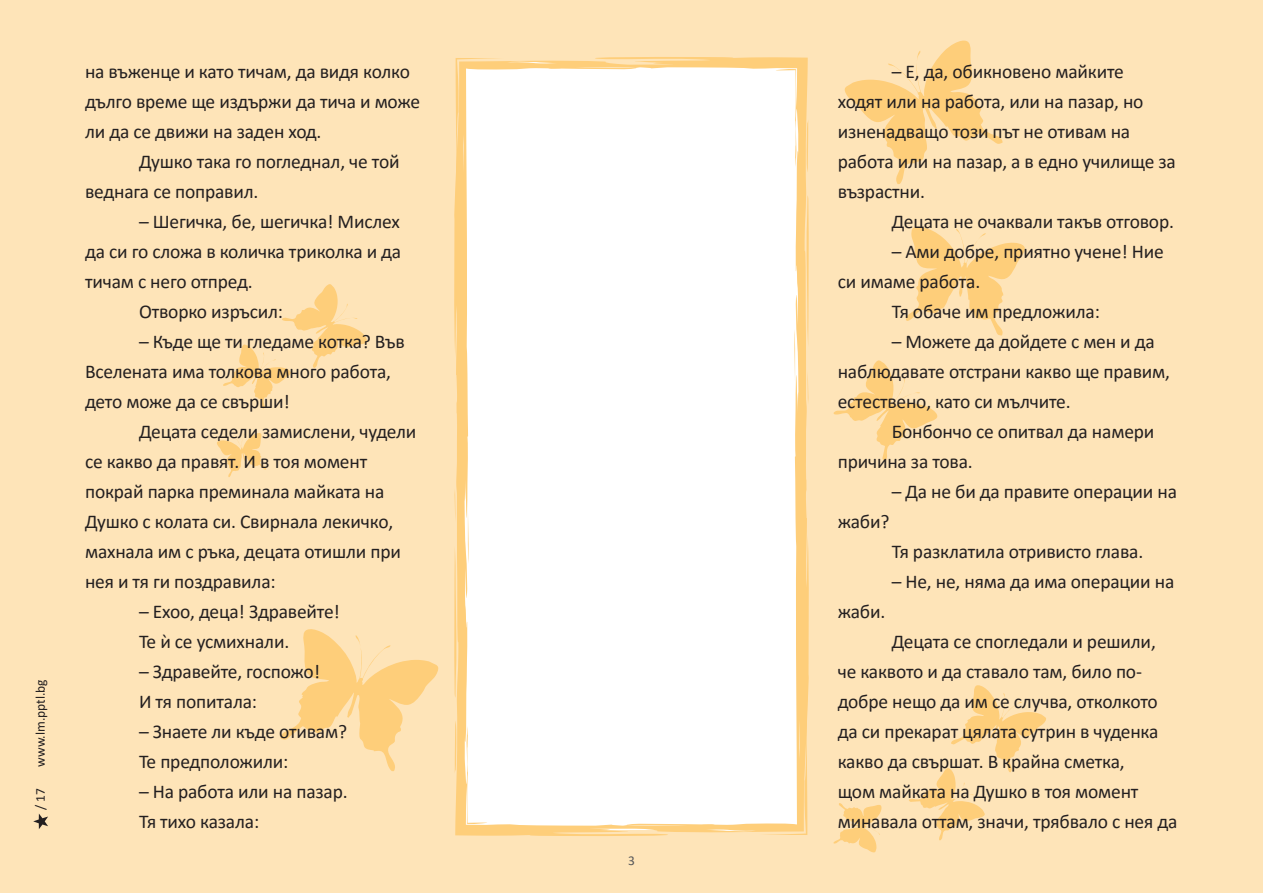
<style>
.page{position:relative;width:1263px;height:893px;background:#fee4b8}
.page>*{position:absolute;margin:0;border:0;box-sizing:border-box;transform-origin:0 0}
.t1{font:19.5px/30px "Calibri";letter-spacing:-.01em;color:#231f20}
.t2{font:13.5px "Calibri";color:#231f20}
.t3{font:13.5px "Calibri";color:#57585a}
</style>
<div class="page">
<svg style="left:845px;top:41px;width:157px;height:143px"></svg>
<svg style="left:906px;top:227px;width:119px;height:108px"></svg>
<svg style="left:833px;top:360px;width:104px;height:101px"></svg>
<svg style="left:280px;top:629px;width:158px;height:142px"></svg>
<svg style="left:217px;top:433px;width:49px;height:44px"></svg>
<svg style="left:223px;top:284px;width:144px;height:125px"></svg>
<svg style="left:833px;top:803px;width:49px;height:49px"></svg>
<svg style="left:909px;top:685px;width:137px;height:155px"></svg>
<svg style="left:455px;top:58px;width:102px;height:6px"></svg>
<div style="left:682px;top:64px;width:123px;height:768px;background:#fff"></div>
<svg style="left:706px;top:595px;width:101px;height:240px;background:#fef8ec"></svg>
<svg style="left:803px;top:445px;width:3px;height:59px"></svg>
<svg style="left:794px;top:118px;width:15px;height:312px;background:#fed99a"></svg>
<svg style="left:454px;top:64px;width:228px;height:772px;background:#fefbf5"></svg>
<svg style="left:33px;top:814px;width:15px;height:15px"></svg>
<p class="t2" style="left:31px;top:767px;width:89px;rotate:-90deg">www.lm.pptl.bg</p>
<p class="t2" style="left:31px;top:810px;width:23px;rotate:-90deg">/ 17</p>
<p class="t1" style="left:85px;top:56px;width:337px">на въженце и като тичам, да видя колко дълго време ще издържи да тича и може ли да се движи на заден ход.</p>
<p class="t1" style="left:85px;top:146px;width:316px;text-indent:54px">Душко така го погледнал, че той веднага се поправил.</p>
<p class="t1" style="left:85px;top:206px;width:318px;text-align:justify;text-indent:54px">– Шегичка, бе, шегичка! Мислех да си го сложа в количка триколка и да тичам с него отпред.</p>
<p class="t1" style="left:139px;top:296px;width:146px">Отворко изръсил:</p>
<p class="t1" style="left:85px;top:326px;width:321px;text-indent:54px">– Къде ще ти гледаме котка? Във<br>Вселената има толкова много работа, дето може да се свърши!</p>
<p class="t1" style="left:85px;top:416px;width:333px;text-indent:54px">Децата седели замислени, чудели се какво да правят. И в тоя момент покрай парка преминала майката на<br>Душко с колата си. Свирнала лекичко, махнала им с ръка, децата отишли при нея и тя ги поздравила:</p>
<p class="t1" style="left:139px;top:596px;width:202px">– Ехоо, деца! Здравейте!</p>
<p class="t1" style="left:139px;top:626px;width:152px">Те ѝ се усмихнали.</p>
<p class="t1" style="left:139px;top:656px;width:182px">– Здравейте, госпожо!</p>
<p class="t1" style="left:139px;top:686px;width:120px">И тя попитала:</p>
<p class="t1" style="left:139px;top:716px;width:209px">– Знаете ли къде отивам?</p>
<p class="t1" style="left:139px;top:746px;width:151px">Те предположили:</p>
<p class="t1" style="left:139px;top:776px;width:210px">– На работа или на пазар.</p>
<p class="t1" style="left:139px;top:806px;width:122px">Тя тихо казала:</p>
<p class="t3" style="left:628px;top:851px;width:8px">3</p>
<p class="t1" style="left:838px;top:56px;width:340px;text-indent:54px">– Е, да, обикновено майките<br>ходят или на работа, или на пазар, но изненадващо този път не отивам на работа или на пазар, а в едно училище за възрастни.</p>
<p class="t1" style="left:892px;top:206px;width:284px">Децата не очаквали такъв отговор.</p>
<p class="t1" style="left:838px;top:236px;width:328px;text-indent:54px">– Ами добре, приятно учене! Ние си имаме работа.</p>
<p class="t1" style="left:892px;top:296px;width:210px">Тя обаче им предложила:</p>
<p class="t1" style="left:838px;top:326px;width:334px;text-indent:54px">– Можете да дойдете с мен и да наблюдавате отстрани какво ще правим, естествено, като си мълчите.</p>
<p class="t1" style="left:838px;top:416px;width:318px;text-indent:54px">Бонбончо се опитвал да намери причина за това.</p>
<p class="t1" style="left:892px;top:476px;width:287px">– Да не би да правите операции на</p>
<p class="t1" style="left:838px;top:506px;width:53px">жаби?</p>
<p class="t1" style="left:892px;top:536px;width:253px">Тя разклатила отривисто глава.</p>
<p class="t1" style="left:892px;top:566px;width:284px">– Не, не, няма да има операции на</p>
<p class="t1" style="left:838px;top:596px;width:49px">жаби.</p>
<p class="t1" style="left:838px;top:626px;width:341px;text-indent:54px">Децата се спогледали и решили, че каквото и да ставало там, било по&shy;добре нещо да им се случва, отколкото да си прекарат цялата сутрин в чуденка какво да свършат. В крайна сметка,<br>щом майката на Душко в тоя момент минавала оттам, значи, трябвало с нея да</p>
</div>
